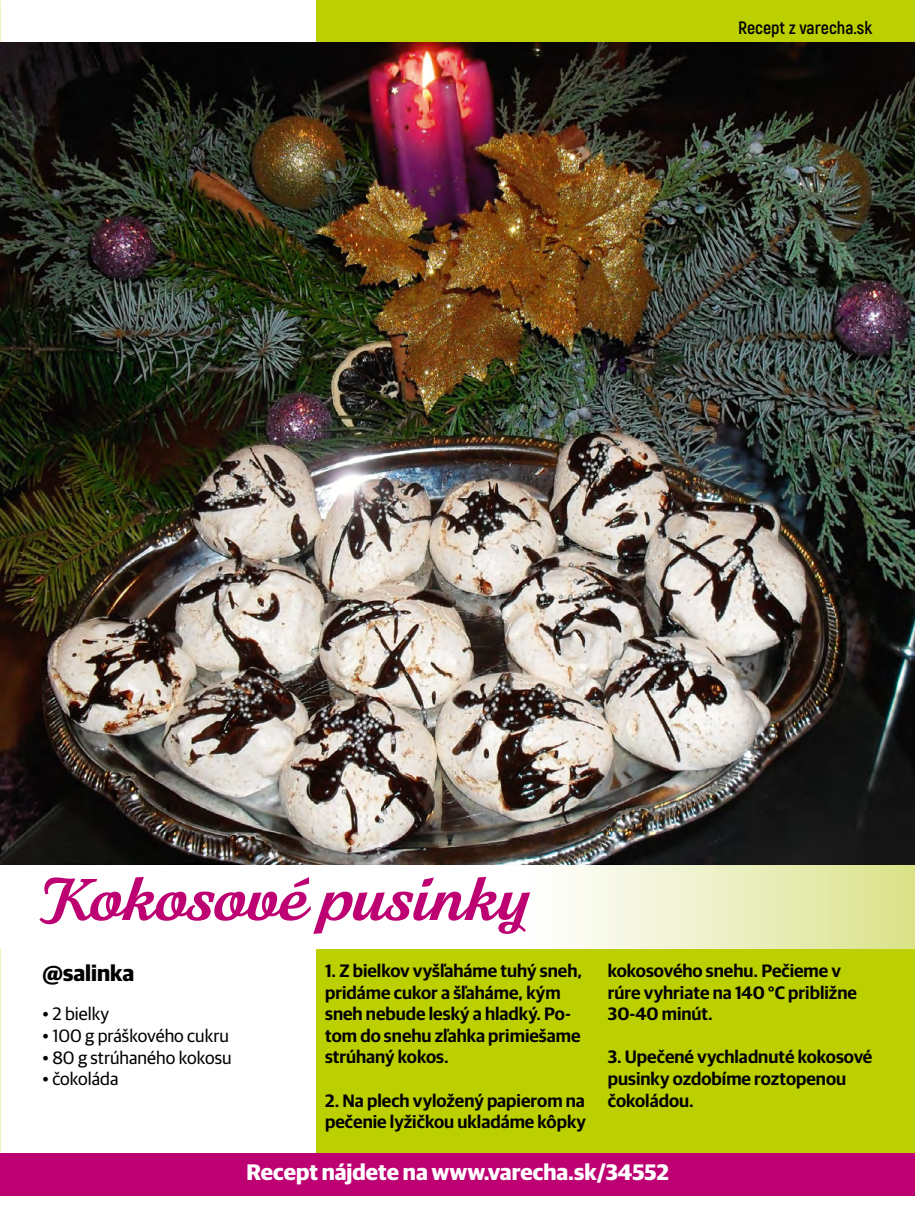
<style>
.page{position:relative;width:915px;height:1212px;background:#fff}
.page>*{position:absolute;margin:0;border:0;box-sizing:border-box;transform-origin:0 0}
.t1{font:700 61.5px "Fiona Script";color:#bd0072}
.t2{font:700 22.5px "Guardian Sans";color:#fff}
.t3{font:700 22.5px "Guardian Sans";color:#000}
.t4{font:600 18px/21.6px "Guardian Sans";color:#000}
.t5{font:18px "Guardian Sans";color:#000}
.t6{font:700 18px "Akrobat";color:#000}
</style>
<div class="page">
<div style="left:316px;top:0;width:598px;height:1162px;background:#bccf00"></div>
<img style="left:0;top:42px;width:914px;height:823px">
<div style="left:0;top:1153px;width:914px;height:43px;background:#bd0072"></div>
<svg style="left:316px;top:866px;width:598px;height:83px;background:#f3f5da"></svg>
<p class="t6" style="left:737px;top:16px;width:136px">Recept z varecha.sk</p>
<h1 class="t1" style="left:42px;top:857px;width:488px">Kokosové pusinky</h1>
<p class="t3" style="left:42px;top:956px;width:93px">@salinka</p>
<p class="t5" style="left:42px;top:1001px;width:68px">• 2 bielky</p>
<p class="t5" style="left:42px;top:1023px;width:188px">• 100 g práškového cukru</p>
<p class="t5" style="left:42px;top:1044px;width:190px">• 80 g strúhaného kokosu</p>
<p class="t5" style="left:42px;top:1066px;width:77px">• čokoláda</p>
<p class="t4" style="left:325px;top:958px;width:258px">1. Z bielkov vyšľaháme tuhý sneh, pridáme cukor a šľaháme, kým sneh nebude leský a hladký. Po&shy;tom do snehu zľahka primiešame strúhaný kokos.</p>
<p class="t4" style="left:325px;top:1088px;width:262px">2. Na plech vyložený papierom na pečenie lyžičkou ukladáme kôpky</p>
<p class="t4" style="left:607px;top:958px;width:251px">kokosového snehu. Pečieme v rúre vyhriate na 140 °C približne<br>30-40 minút.</p>
<p class="t4" style="left:607px;top:1045px;width:266px">3. Upečené vychladnuté kokosové pusinky ozdobíme roztopenou čokoládou.</p>
<p class="t2" style="left:246px;top:1155px;width:423px">Recept nájdete na www.varecha.sk/34552</p>
</div>
